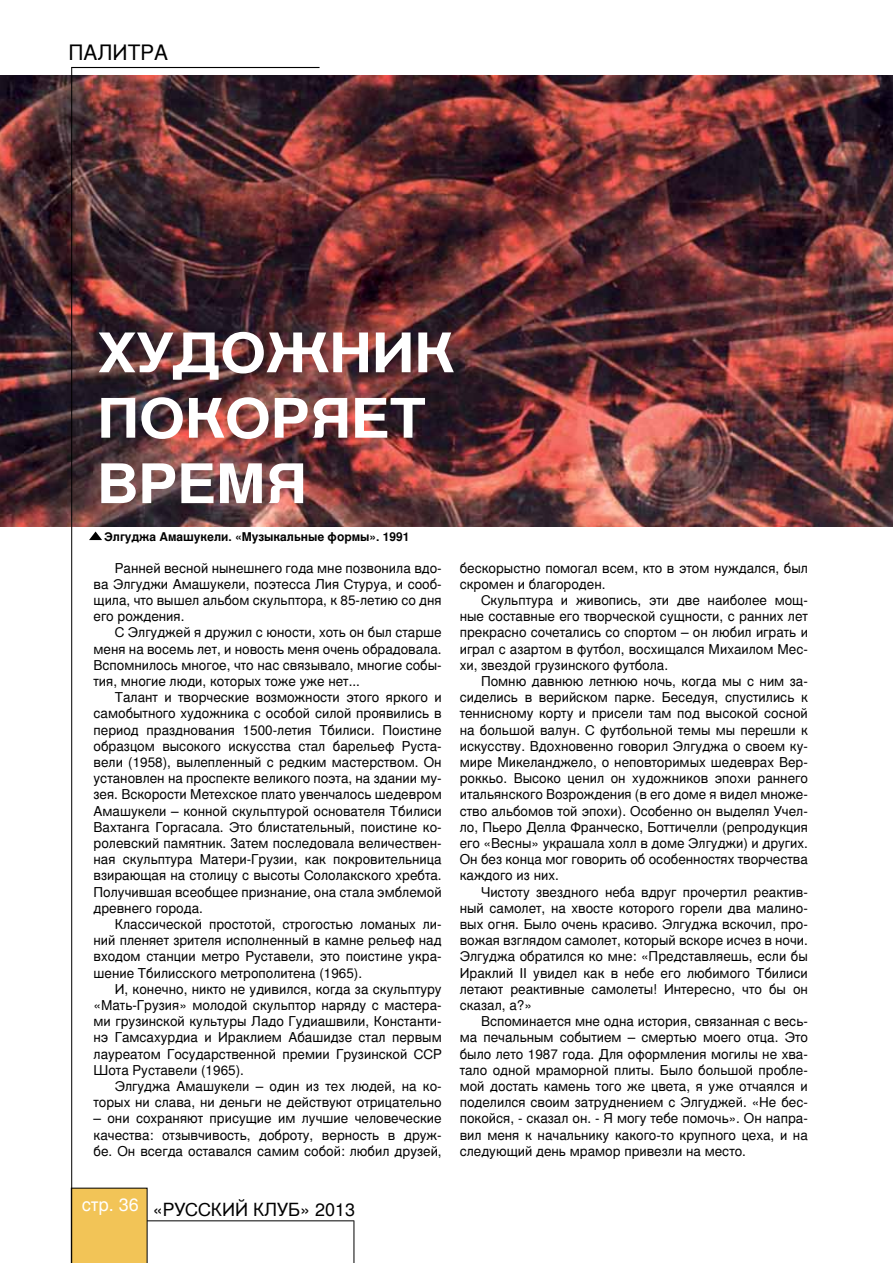
<style>
.page{position:relative;width:893px;height:1263px;background:#fff}
.page>*{position:absolute;margin:0;border:0;box-sizing:border-box;transform-origin:0 0}
.t1{font:700 54.45px/65.4px "Nimbus San LCY";color:#fff;scale:1.08 1}
.t2{font:21.15px "Nimbus San LCY";color:#000}
.t3{font:18px "Nimbus San LCY";color:#000}
.t4{font:13.5px/16.2px "Nimbus San LCY";color:#000;text-align:justify}
.t5{font:700 12px "Nimbus San LCY";color:#000}
</style>
<div class="page">
<img style="left:0;top:76px;width:893px;height:450px">
<div style="left:72px;top:1188px;width:75px;height:75px;background:#f2c457"></div>
<hr style="left:147px;top:1220px;width:207px;height:1px;background:#000">
<hr style="left:354px;top:1220px;width:1px;height:43px;background:#000">
<hr style="left:71px;top:68px;width:1px;height:1195px;background:#000">
<hr style="left:71px;top:67px;width:249px;height:1px;background:#000">
<svg style="left:89px;top:531px;width:13px;height:9px"></svg>
<h2 class="t2" style="left:68px;top:40px;width:101px">палитра</h2>
<h1 class="t1" style="left:97px;top:320px;width:332px">Художник покоряет время</h1>
<p class="t5" style="left:104px;top:530px;width:307px">Элгуджа Амашукели. «Музыкальные формы». 1991</p>
<p class="t4" style="left:94px;top:560px;width:350px;text-indent:21px">Ранней весной нынешнего года мне позвонила вдо&shy;ва Элгуджи Амашукели, поэтесса Лия Стуруа, и сооб&shy;щила, что вышел альбом скульптора, к 85-летию со дня его рождения.</p>
<p class="t4" style="left:94px;top:624px;width:350px;text-indent:21px">С Элгуджей я дружил с юности, хоть он был старше меня на восемь лет, и новость меня очень обрадовала.<br>Вспомнилось многое, что нас связывало, многие собы&shy;тия, многие люди, которых тоже уже нет...</p>
<p class="t4" style="left:94px;top:689px;width:350px;text-indent:21px">Талант и творческие возможности этого яркого и самобытного художника с особой силой проявились в период празднования 1500-летия Тбилиси. Поистине образцом высокого искусства стал барельеф Руста&shy;вели (1958), вылепленный с редким мастерством. Он установлен на проспекте великого поэта, на здании му&shy;зея. Вскорости Метехское плато увенчалось шедевром Амашукели – конной скульптурой основателя Тбилиси Вахтанга Горгасала. Это блистательный, поистине ко&shy;ролевский памятник. Затем последовала величествен&shy;ная скульптура Матери-Грузии, как покровительница взирающая на столицу с высоты Сололакского хребта.<br>Получившая всеобщее признание, она стала эмблемой древнего города.</p>
<p class="t4" style="left:94px;top:916px;width:350px;text-indent:21px">Классической простотой, строгостью ломаных ли&shy;ний пленяет зрителя исполненный в камне рельеф над входом станции метро Руставели, это поистине укра&shy;шение Тбилисского метрополитена (1965).</p>
<p class="t4" style="left:94px;top:981px;width:350px;text-align:left;text-indent:21px">И , конечно, никто не удивился, когда за скульптуру «Мать-Грузия» молодой скульптор наряду с мастера&shy;ми грузинской культуры Ладо Гудиашвили, Константи&shy;нэ Гамсахурдиа и И раклием Абашидзе стал первым лауреатом Государственной премии Грузинской ССР Шота Руставели (1965).</p>
<p class="t4" style="left:94px;top:1078px;width:350px;text-align:right">Элгуджа Амашукели – один из тех людей, на ко&shy;торых ни слава, ни деньги не действуют отрицательно</p>
<p class="t4" style="left:94px;top:1110px;width:350px">– они сохраняют присущие им лучшие человеческие качества: отзывчивость, доброту, верность в друж&shy;бе. Он всегда оставался самим собой: любил друзей,</p>
<h3 class="t3" style="left:82px;top:1199px;width:94px"><sup>стр.</sup> <sup>36</sup> «РУССКИЙ</h3>
<h3 class="t3" style="left:253px;top:1199px;width:13px">КЛУБ</h3>
<h3 class="t3" style="left:300px;top:1199px;width:57px">» 2013</h3>
<p class="t4" style="left:460px;top:560px;width:350px">бескорыстно помогал всем, кто в этом нуждался, был скромен и благороден.</p>
<p class="t4" style="left:460px;top:592px;width:350px;text-indent:21px">Скульптура и живопись, эти две наиболее мощ&shy;ные составные его творческой сущности, с ранних лет прекрасно сочетались со спортом – он любил играть и играл с азартом в футбол, восхищался Михаилом Мес&shy;хи, звездой грузинского футбола.</p>
<p class="t4" style="left:460px;top:673px;width:350px;text-indent:21px">Помню давнюю летнюю ночь, когда мы с ним за&shy;сиделись в верийском парке. Беседуя, спустились к теннисному корту и присели там под высокой сосной на большой валун. С футбольной темы мы перешли к искусству. Вдохновенно говорил Элгуджа о своем ку&shy;мире Микеланджело, о неповторимых шедеврах Вер&shy;роккьо. Высоко ценил он художников эпохи раннего итальянского Возрождения (в его доме я видел множе&shy;ство альбомов той эпохи). Особенно он выделял Учел&shy;ло, П ьеро Делла Франческо, Боттичелли (репродукция его «Весны» украшала холл в доме Элгуджи) и других.<br>Он без конца мог говорить об особенностях творчества каждого из них.</p>
<p class="t4" style="left:460px;top:884px;width:350px;text-indent:21px">Чистоту звездного неба вдруг прочертил реактив&shy;ный самолет, на хвосте которого горели два малино&shy;вых огня. Было очень красиво. Элгуджа вскочил, про&shy;вожая взглядом самолет, который вскоре исчез в ночи.<br>Элгуджа обратился ко мне: «П редставляешь, если бы И раклий II увидел как в небе его любимого Тбилиси летают реактивные самолеты! И нтересно, что бы он сказал, а?»</p>
<p class="t4" style="left:460px;top:1013px;width:350px;text-indent:21px">Вспоминается мне одна история, связанная с весь&shy;ма печальным событием – смертью моего отца. Это было лето 1987 года. Для оформления могилы не хва&shy;тало одной мраморной плиты. Было большой пробле&shy;мой достать камень того же цвета, я уже отчаялся и поделился своим затруднением с Элгуджей. «Не бес&shy;покойся, - сказал он. - Я могу тебе помочь». Он напра&shy;вил меня к начальнику какого-то крупного цеха, и на следующий день мрамор привезли на место.</p>
</div>
